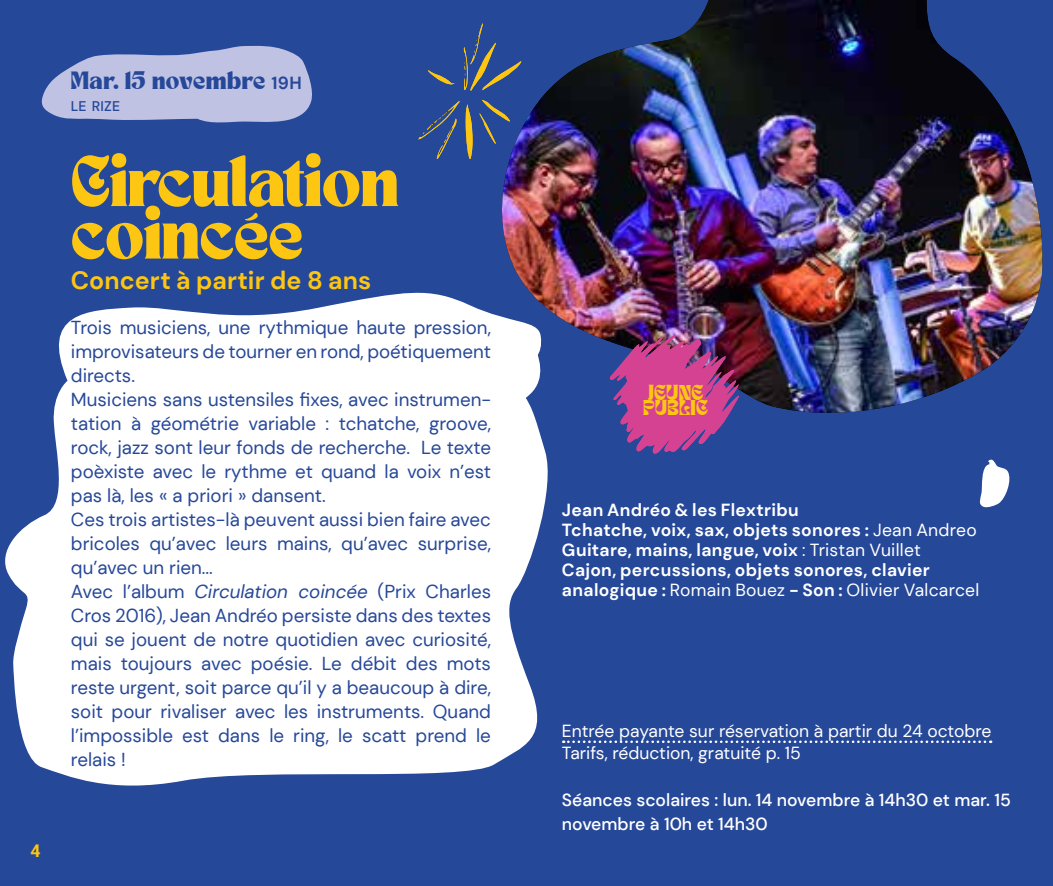
<style>
.page{position:relative;width:1053px;height:886px;background:#fff}
.page>*{position:absolute;margin:0;border:0;box-sizing:border-box;transform-origin:0 0}
.t1{font:50px/52.5px "TAN NIMBUS";color:#fdc612}
.t2{font:700 25px "DM Sans";letter-spacing:.005em;color:#fdc612}
.t3{font:18.75px/24px "DM Sans";color:#264899}
.t4{font:700 17.5px/20px "DM Sans";letter-spacing:.015em;color:#fff}
.t5{font:17.5px/22.5px "DM Sans";color:#fff}
.t6{font:500 17.5px/24px "DM Sans";color:#fff}
.t7{font:17.5px "TAN NIMBUS";letter-spacing:.03em;color:#264899}
.t8{font:700 17.5px "Roboto";color:#fdc612}
.t9{font:15px/15px "TAN NIMBUS";letter-spacing:.02em;color:#fdc612;text-align:center}
.t10{font:500 14px "DM Sans";letter-spacing:.015em;color:#264899}
.s1{font-family:"DM Sans";font-weight:700}
.s2{font-style:italic}
.s3{font-weight:400}
</style>
<div class="page">
<div style="left:0;top:0;width:1052px;height:886px;background:#264899"></div>
<svg style="left:41px;top:45px;width:271px;height:78px"></svg>
<svg style="left:5px;top:292px;width:543px;height:494px;background:#e1e6f1"></svg>
<svg style="left:487px;top:292px;width:61px;height:130px;fill:#fff"></svg>
<img style="left:499px;top:0;width:544px;height:415px">
<svg style="left:463px;top:23px;width:58px;height:68px"></svg>
<svg style="left:418px;top:101px;width:54px;height:58px"></svg>
<svg style="left:479px;top:100px;width:31px;height:44px"></svg>
<svg style="left:485px;top:124px;width:6px;height:12px"></svg>
<svg style="left:428px;top:70px;width:26px;height:15px"></svg>
<svg style="left:505px;top:331px;width:41px;height:80px"></svg>
<svg style="left:979px;top:459px;width:31px;height:49px"></svg>
<svg style="left:563px;top:740px;width:428px;height:3px"></svg>
<img style="left:609px;top:335px;width:130px;height:119px">
<p class="t7" style="left:71px;top:68px;width:232px">Mar. 15 novembre <span class="s1">19H</span></p>
<p class="t10" style="left:71px;top:97px;width:51px">LE RIZE</p>
<h1 class="t1" style="left:71px;top:157px;width:329px">Circulation coincée</h1>
<h2 class="t2" style="left:71px;top:264px;width:302px">Concert à partir de 8 ans</h2>
<p class="t3" style="left:71px;top:315px;width:421px">Trois musiciens, une rythmique haute pression, improvisateurs de tourner en rond, poétiquement directs.<br>Musiciens sans ustensiles fixes, avec instrumen&shy;tation à géométrie variable : tchatche, groove, rock, jazz sont leur fonds de recherche. Le texte poèxiste avec le rythme et quand la voix n’est pas là, les « a priori » dansent.<br>Ces trois artistes-là peuvent aussi bien faire avec bricoles qu’avec leurs mains, qu’avec surprise, qu’avec un rien...<br>Avec l’album <span class="s2">Circulation coincée</span> (Prix Charles Cros 2016), Jean Andréo persiste dans des textes qui se jouent de notre quotidien avec curiosité, mais toujours avec poésie. Le débit des mots reste urgent, soit parce qu’il y a beaucoup à dire, soit pour rivaliser avec les instruments. Quand l’impossible est dans le ring, le scatt prend le relais !</p>
<p class="t8" style="left:30px;top:838px;width:12px">4</p>
<p class="t9" style="left:643px;top:386px;width:66px">JEUNE<br>PUBLIC</p>
<p class="t4" style="left:562px;top:499px;width:419px">Jean Andréo &amp; les Flextribu<br>Tchatche, voix, sax, objets sonores : <span class="s3">Jean Andreo </span>Guitare, mains, langue, voix <span class="s3">: Tristan Vuillet </span>Cajon, percussions, objets sonores, clavier analogique : <span class="s3">Romain Bouez</span> - Son : <span class="s3">Olivier Valcarcel</span></p>
<p class="t5" style="left:562px;top:719px;width:431px">Entrée payante sur réservation à partir du 24 octobre<br>Tarifs, réduction, gratuité p. 15</p>
<p class="t6" style="left:562px;top:787px;width:450px">Séances scolaires : lun. 14 novembre à 14h30 et mar. 15 novembre à 10h et 14h30</p>
</div>
